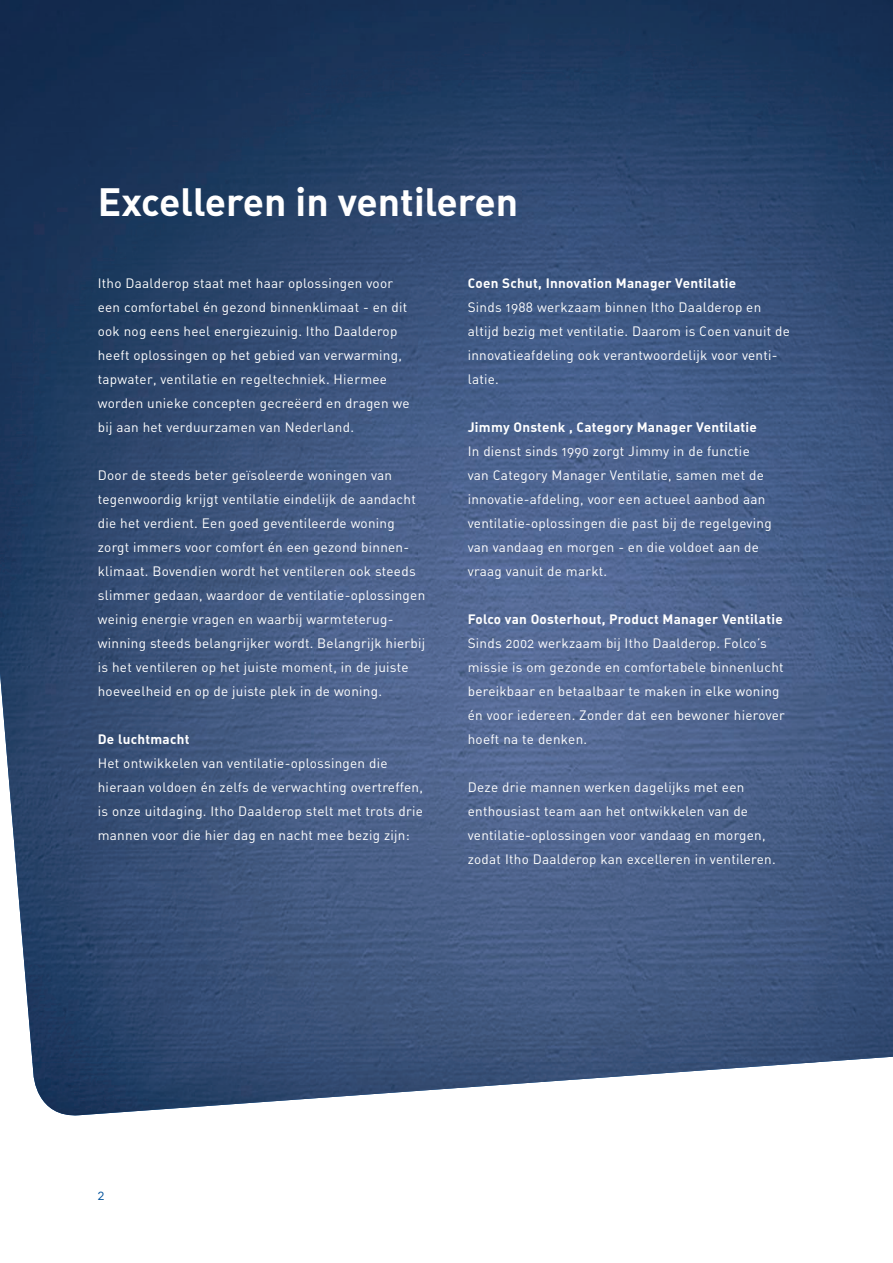
<style>
.page{position:relative;width:893px;height:1263px;background:#fff}
.page>*{position:absolute;margin:0;border:0;box-sizing:border-box;transform-origin:0 0}
.t1{font:39px "DIN Bold Alternate";color:#fff}
.t2{font:13.5px/24px "DIN Regular Alternate";letter-spacing:.02em;color:#fff}
.t3{font:13.5px "DIN Bold Alternate";letter-spacing:.02em;color:#fff}
.t4{font:13.5px "DIN Regular Alternate";color:#01519b}
</style>
<div class="page">
<img style="left:0;top:0;width:893px;height:850px">
<img style="left:15px;top:850px;width:878px;height:213px">
<img style="left:32px;top:1062px;width:785px;height:54px">
<h1 class="t1" style="left:98px;top:176px;width:422px">Excelleren in ventileren</h1>
<p class="t2" style="left:98px;top:271px;width:313px">Itho Daalderop staat met haar oplossingen voor een comfortabel én gezond binnenklimaat - en dit ook nog eens heel energiezuinig. Itho Daalderop heeft oplossingen op het gebied van verwarming, tapwater, ventilatie en regeltechniek. Hiermee worden unieke concepten gecreëerd en dragen we bij aan het verduurzamen van Nederland.</p>
<p class="t2" style="left:98px;top:463px;width:329px">Door de steeds beter geïsoleerde woningen van tegenwoordig krijgt ventilatie eindelijk de aandacht die het verdient. Een goed ge ventileerde woning zorgt immers voor comfort én een gezond binnen&shy;klimaat. Bovendien wordt het ventileren ook steeds slimmer gedaan, waardoor de ventilatie-oplossingen weinig energie vragen en waarbij warmteterug&shy;winning steeds be lang rijker wordt. Belangrijk hierbij is het ventileren op het juiste moment, in de juiste hoeveelheid en op de juiste plek in de woning.</p>
<p class="t3" style="left:98px;top:730px;width:93px">De luchtmacht</p>
<p class="t2" style="left:98px;top:751px;width:327px">Het ontwikkelen van ventilatie-oplossingen die hieraan voldoen én zelfs de verwachting overtreffen, is onze uitdaging. Itho Daalderop stelt met trots drie mannen voor die hier dag en nacht mee bezig zijn:</p>
<p class="t3" style="left:468px;top:274px;width:270px">Coen Schut, Innovation Manager Ventilatie</p>
<p class="t2" style="left:468px;top:295px;width:324px">Sinds 1988 werkzaam binnen Itho Daalderop en altijd bezig met ventilatie. Daarom is Coen vanuit de innovatieafdeling ook verantwoordelijk voor venti&shy;latie.</p>
<p class="t3" style="left:468px;top:418px;width:291px">Jimmy Onstenk , Category Manager Ventilatie</p>
<p class="t2" style="left:468px;top:439px;width:306px">In dienst sinds 1990 zorgt Jimmy in de functie van Category Manager Ventilatie, samen met de innovatie-afdeling, voor een actueel aanbod aan ventilatie-oplossingen die past bij de regelgeving van vandaag en morgen - en die voldoet aan de vraag vanuit de markt.</p>
<p class="t3" style="left:468px;top:610px;width:317px">Folco van Oosterhout, Product Manager Ventilatie</p>
<p class="t2" style="left:468px;top:631px;width:319px">Sinds 2002 werkzaam bij Itho Daalderop. Folco’s missie is om gezonde en comfortabele binnenlucht bereikbaar en betaalbaar te maken in elke woning én voor iedereen. Zonder dat een bewoner hierover hoeft na te denken.</p>
<p class="t2" style="left:468px;top:775px;width:309px">Deze drie mannen werken dagelijks met een enthousiast team aan het ontwikkelen van de ventilatie -oplossingen voor vandaag en morgen, zodat Itho Daalderop kan excelleren in ventileren.</p>
<p class="t4" style="left:98px;top:1187px;width:8px">2</p>
</div>
